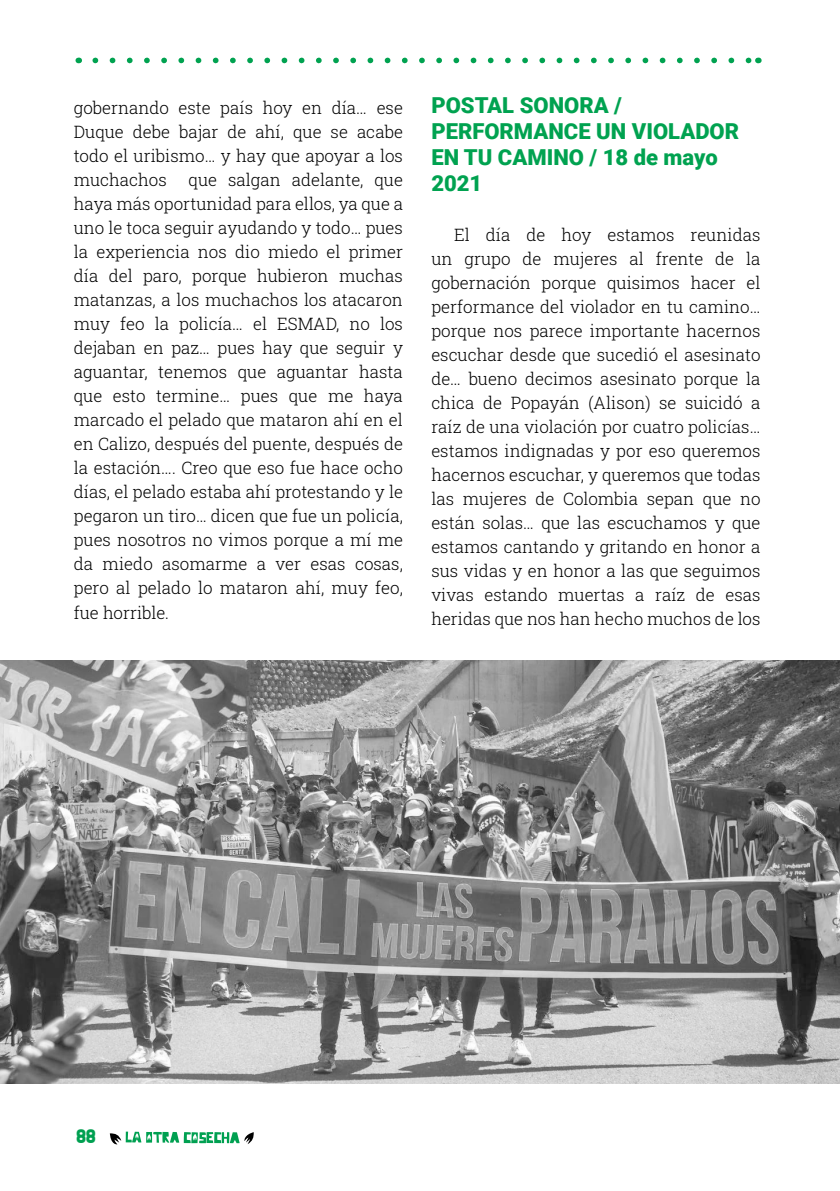
<style>
.page{position:relative;width:840px;height:1191px;background:#fff}
.page>*{position:absolute;margin:0;border:0;box-sizing:border-box;transform-origin:0 0}
.t1{font:900 22px/26px "Roboto";color:#00a250}
.t2{font:20px "The 27 Club";color:#00a051}
.t3{font:300 17px/24px "Roboto Slab";color:#000;text-align:justify}
</style>
<div class="page">
<svg style="left:95px;top:58px;width:654px;height:5px"></svg>
<svg style="left:110px;top:1131px;width:144px;height:13px"></svg>
<img style="left:0;top:660px;width:839px;height:423px">
<p class="t3" style="left:74px;top:96px;width:330px">gobernando este país hoy en día… ese Duque debe bajar de ahí, que se acabe todo el uribismo… y hay que apoyar a los muchachos</p>
<p class="t3" style="left:74px;top:168px;width:330px;text-indent:115px">que salgan adelante, que haya más oportunidad para ellos, ya que a uno le toca seguir ayudando y todo… pues la experiencia nos dio miedo el primer día del paro, porque hubieron muchas matanzas, a los muchachos los atacaron muy feo la policía… el ESMAD, no los dejaban en paz… pues hay que seguir y aguantar, tenemos que aguantar hasta que esto termine… pues que me haya marcado el pelado que mataron ahí en el en Calizo, después del puente, después de la estación…. Creo que eso fue hace ocho días, el pelado estaba ahí protestando y le pegaron un tiro… dicen que fue un policía, pues nosotros no vimos porque a mí me da miedo asomarme a ver esas cosas, pero al pelado lo mataron ahí, muy feo, fue horrible.</p>
<p class="t1" style="left:431px;top:91px;width:309px">POSTAL SONORA /<br>PERFORMANCE UN VIOLADOR<br>EN TU CAMINO / 18 de mayo<br>2021</p>
<p class="t3" style="left:431px;top:222px;width:330px;text-indent:23px">El día de hoy estamos reunidas un grupo de mujeres al frente de la gobernación porque quisimos hacer el performance del violador en tu camino… porque nos parece importante hacernos escuchar desde que sucedió el asesinato de… bueno decimos asesinato porque la chica de Popayán (Alison) se suicidó a raíz de una violación por cuatro policías… estamos indignadas y por eso queremos hacernos escuchar, y queremos que todas las mujeres de Colombia sepan que no están solas… que las escuchamos y que estamos cantando y gritando en honor a sus vidas y en honor a las que seguimos vivas estando muertas a raíz de esas heridas que nos han hecho muchos de los</p>
<p class="t2" style="left:77px;top:1127px;width:21px">88</p>
</div>
